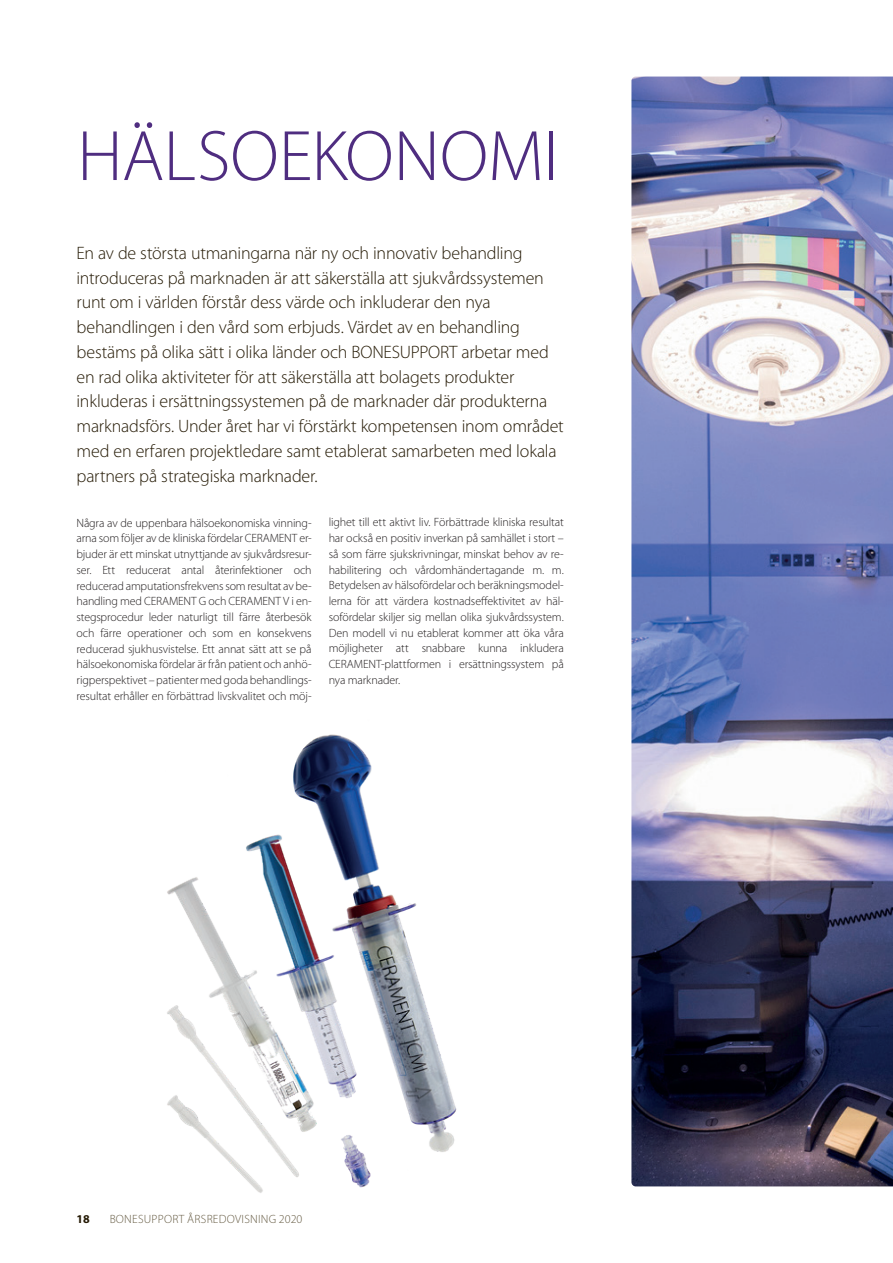
<style>
.page{position:relative;width:893px;height:1263px;background:#fff}
.page>*{position:absolute;margin:0;border:0;box-sizing:border-box;transform-origin:0 0}
.t1{font:300 72px "Myriad Pro";letter-spacing:-.005em;color:#4f2d80}
.t2{font:300 18px/24.8px "Myriad Pro";letter-spacing:-.015em;color:#251a05}
.t3{font:300 12px/15.8px "Myriad Pro";letter-spacing:-.01em;color:#231f20;text-align:justify}
.t4{font:300 12px "Myriad Pro";letter-spacing:.02em;color:#665c44}
.t5{font:700 12px "Myriad Pro";color:#251a05}
</style>
<div class="page">
<img style="left:631px;top:77px;width:262px;height:1109px">
<img style="left:167px;top:734px;width:290px;height:459px">
<h1 class="t1" style="left:77px;top:113px;width:483px">HÄLSOEKONOMI</h1>
<p class="t2" style="left:77px;top:240px;width:489px">En av de största utmaningarna när ny och innovativ behandling introduceras på marknaden är att säkerställa att sjukvårdssystemen runt om i världen förstår dess värde och inkluderar den nya behandlingen i den vård som erbjuds. Värdet av en behandling bestäms på olika sätt i olika länder och BONESUPPORT arbetar med en rad olika aktiviteter för att säkerställa att bolagets produkter inkluderas i ersättningssystemen på de marknader där produkterna marknadsförs. Under året har vi förstärkt kompetensen inom området med en erfaren projektledare samt etablerat samarbeten med lokala partners på strategiska marknader.</p>
<p class="t3" style="left:77px;top:515px;width:237px">Några av de uppenbara hälsoekonomiska vinning&shy;arna som följer av de kliniska fördelar CERAMENT er&shy;bjuder är ett minskat utnyttjande av sjukvårdsresur&shy;ser. Ett reducerat antal återinfektioner och reducerad amputationsfrekvens som resultat av be&shy;handling med CERAMENT G och CERAMENT V i en&shy;stegsprocedur leder naturligt till färre återbesök och färre operationer och som en konsekvens reducerad sjukhusvistelse. Ett annat sätt att se på hälsoekonomiska fördelar är från patient och anhö&shy;rigperspektivet – patienter med goda behandlings&shy;resultat erhåller en förbättrad livskvalitet och möj-</p>
<p class="t3" style="left:329px;top:514px;width:237px">lighet till ett aktivt liv. Förbättrade kliniska resultat har också en positiv inverkan på samhället i stort – så som färre sjukskrivningar, minskat behov av re&shy;habilitering och vårdomhändertagande m. m.<br>Betydelsen av hälsofördelar och beräkningsmodel&shy;lerna för att värdera kostnadseffektivitet av häl&shy;sofördelar skiljer sig mellan olika sjukvårdssystem.<br>Den modell vi nu etablerat kommer att öka våra möjligheter att snabbare kunna inkludera CERAMENT-plattformen i ersättningssystem på nya marknader.</p>
<p class="t5" style="left:77px;top:1211px;width:15px">18</p>
<p class="t4" style="left:110px;top:1212px;width:194px">BONESUPPORT ÅRSREDOVISNING 2020</p>
</div>
